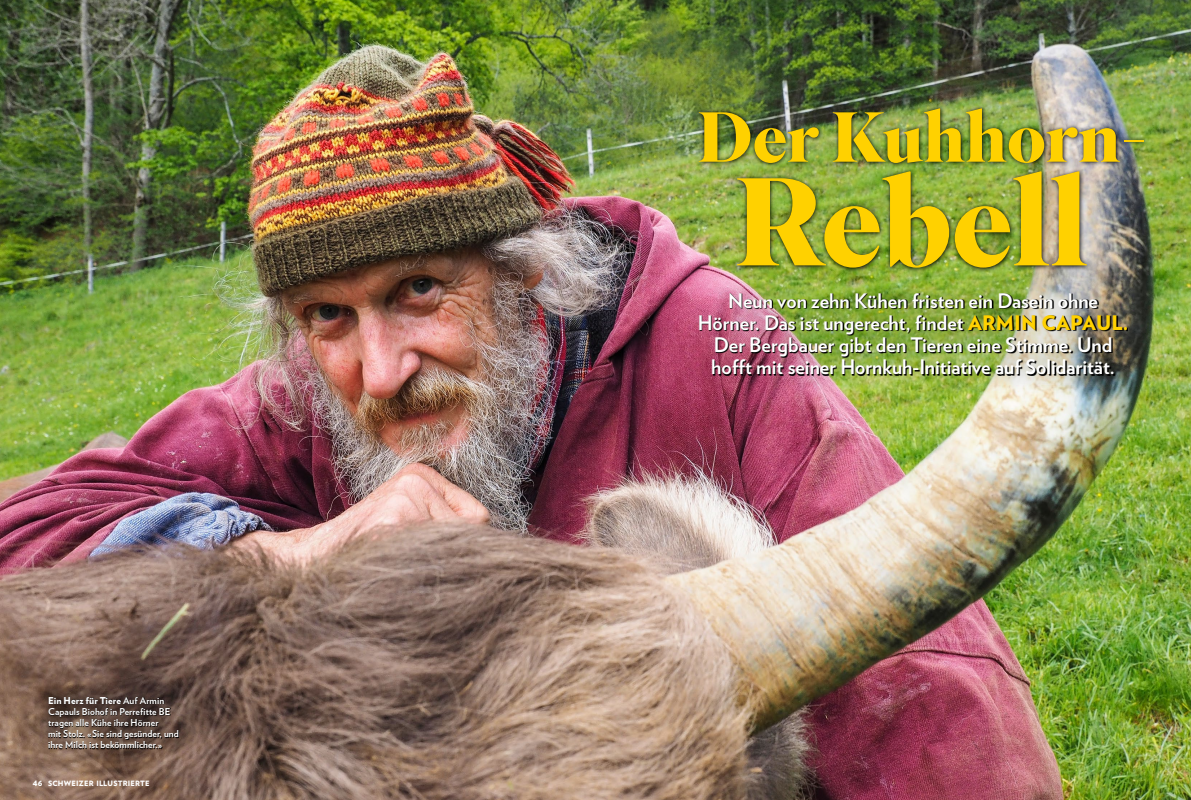
<style>
.page{position:relative;width:1191px;height:800px;background:#fff}
.page>*{position:absolute;margin:0;border:0;box-sizing:border-box;transform-origin:0 0}
._200_TitSup_91_x04_S{font:700 124.3px "Superior Title";letter-spacing:-.01em;color:#ffd100}
._200_TitSup_91_x04_S-2{font:700 70.4px "Superior Title";letter-spacing:-.01em;color:#ffd100}
._300_Lead_20pt_x06_S{font:700 20px/22px "Verlag";color:#fff;text-align:center}
._800_Legi_9_5_VBold{font:700 9.5px/11px "Verlag";letter-spacing:.005em;color:#fff}
.t1{font:900 7.3px "Verlag";letter-spacing:.025em;color:#fff}
.s1{font-weight:900}
.s2{font-weight:900;color:#ffd100}
</style>
<div class="page">
<img style="left:0;top:0;width:1191px;height:799px">
<img style="left:695px;top:105px;width:453px;height:168px">
<div style="left:678px;top:273px;width:467px;height:122px;background:#000;opacity:.4"></div>
<div style="left:33px;top:681px;width:161px;height:82px;background:#000;opacity:.75"></div>
<p class="_800_Legi_9_5_VBold" style="left:48px;top:694px;width:132px"><span class="s1">Ein Herz für Tiere</span> Auf Armin<br>Capauls Biohof in Perrefitte BE tragen alle Kühe ihre Hörner<br>mit Stolz. «Sie sind gesünder, und ihre Milch ist bekömmlicher.»</p>
<p class="t1" style="left:33px;top:777px;width:11px">46</p>
<p class="t1" style="left:48px;top:777px;width:103px">SCHWEIZER ILLUSTRIERTE</p>
<p class="_200_TitSup_91_x04_S-2" style="left:697px;top:93px;width:451px">Der Kuhhorn-</p>
<p class="_200_TitSup_91_x04_S" style="left:734px;top:144px;width:355px">Rebell</p>
<p class="_300_Lead_20pt_x06_S" style="left:697px;top:289px;width:432px">Neun von zehn Kühen fristen ein Dasein ohne Hörner. Das ist ungerecht, findet <span class="s2">ARMIN CAPAUL.<br></span>Der Bergbauer gibt den Tieren eine Stimme. Und hofft mit seiner Hornkuh-Initiative auf Solidarität.</p>
</div>
